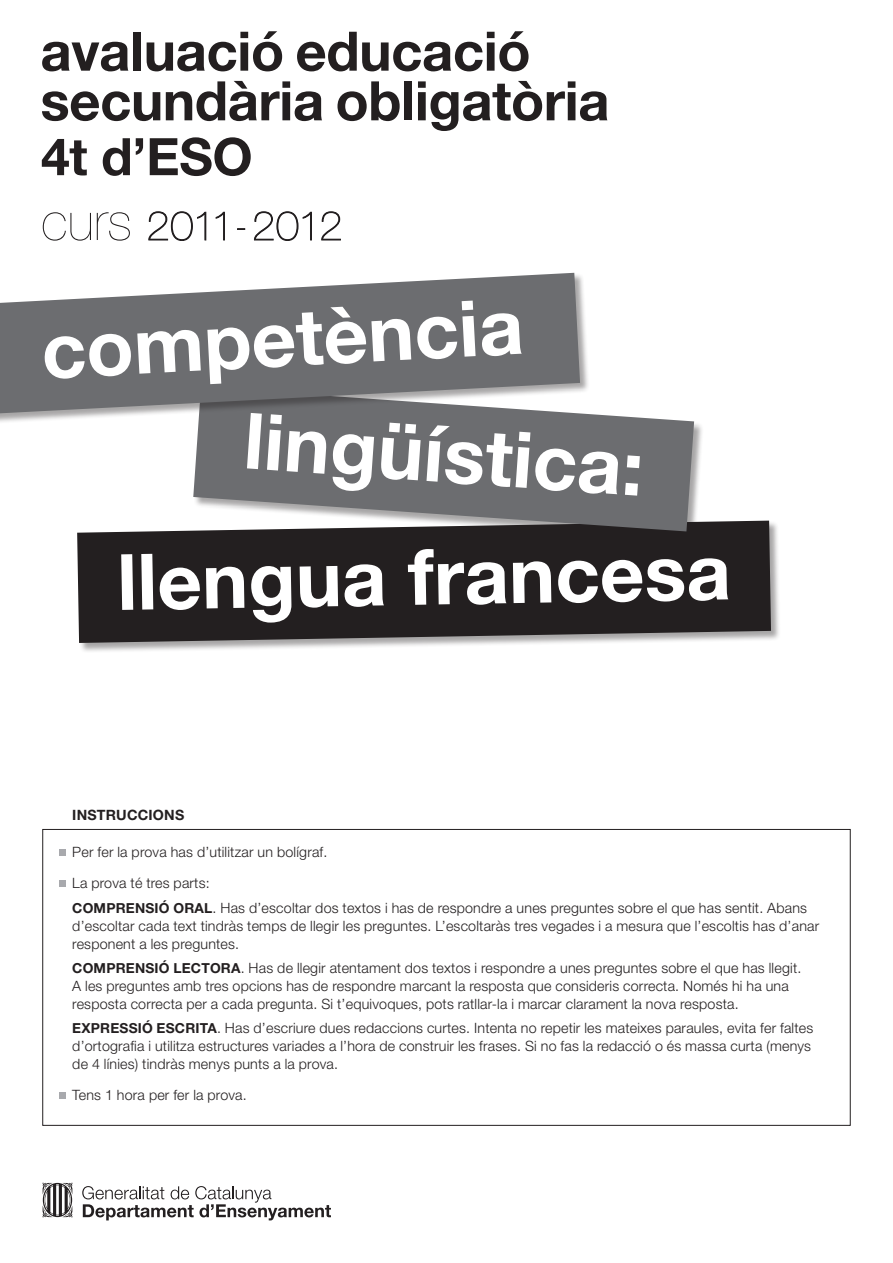
<style>
.page{position:relative;width:893px;height:1263px;background:#fff}
.page>*{position:absolute;margin:0;border:0;box-sizing:border-box;transform-origin:0 0}
.t1{font:700 77.85px "Helvetica Neue";color:#fff}
.t2{font:700 54.45px/49.7px "Helvetica Neue";letter-spacing:-.01em;color:#231f20}
.t3{font:700 51.75px "Helvetica Neue";color:#231f20}
.INSTRUCCIONS_CATALÀ{font:300 14.25px/18px "Helvetica Neue";letter-spacing:.015em;color:#231f20}
.INSTRUCCIONS_CATALÀ-2{font:700 14.25px "Helvetica Neue";letter-spacing:.015em;color:#231f20}
.s1{font-weight:700;font-size:13.8px}
</style>
<div class="page">
<svg style="left:42px;top:1182px;width:31px;height:35px"></svg>
<svg style="left:82px;top:1186px;width:249px;height:34px"></svg>
<svg style="left:149px;top:212px;width:57px;height:29px"></svg>
<svg style="left:216px;top:212px;width:9px;height:28px"></svg>
<svg style="left:254px;top:212px;width:58px;height:29px"></svg>
<svg style="left:322px;top:212px;width:19px;height:28px"></svg>
<div style="left:60px;top:849px;width:6px;height:7px;background:#a8a9ad"></div>
<div style="left:60px;top:880px;width:6px;height:7px;background:#a8a9ad"></div>
<svg style="left:60px;top:1092px;width:6px;height:6px"></svg>
<div style="left:77px;top:520px;width:704px;height:133px;background:#231f20;opacity:.4"></div>
<svg style="left:77px;top:521px;width:694px;height:122px;background:#302c2d"></svg>
<div style="left:193px;top:387px;width:510px;height:154px;background:#231f20;opacity:.4"></div>
<svg style="left:193px;top:387px;width:501px;height:144px;background:#808083"></svg>
<div style="left:0;top:273px;width:590px;height:151px;background:#231f20;opacity:.4"></div>
<svg style="left:0;top:273px;width:580px;height:140px;background:#818284"></svg>
<p class="t2" style="left:40px;top:25px;width:571px">avaluació educació secundària obligatòria</p>
<p class="t3" style="left:41px;top:125px;width:213px">4t d’ESO</p>
<p class="t1" style="left:39px;top:303px;width:484px;rotate:-3deg">competència</p>
<p class="t1" style="left:248px;top:392px;width:402px;rotate:4deg">lingüística:</p>
<p class="t1" style="left:116px;top:534px;width:615px;rotate:-1deg">llengua francesa</p>
<p class="INSTRUCCIONS_CATALÀ-2" style="left:72px;top:806px;width:113px">INSTRUCCIONS</p>
<p class="INSTRUCCIONS_CATALÀ" style="left:72px;top:843px;width:257px">Per fer la prova has d’utilitzar un bolígraf.</p>
<p class="INSTRUCCIONS_CATALÀ" style="left:72px;top:874px;width:139px">La prova té tres parts:</p>
<p class="INSTRUCCIONS_CATALÀ" style="left:72px;top:898px;width:748px"><span class="s1">COMPRENSIÓ ORAL</span>. Has d’escoltar dos textos i has de respondre a unes preguntes sobre el que has sentit. Abans d’escoltar cada text tindràs temps de llegir les preguntes. L’escoltaràs tres vegades i a mesura que l’escoltis has d’anar responent a les preguntes.</p>
<p class="INSTRUCCIONS_CATALÀ" style="left:72px;top:958px;width:731px"><span class="s1">COMPRENSIÓ LECTORA</span>. Has de llegir atentament dos textos i respondre a unes preguntes sobre el que has llegit.<br>A les preguntes amb tres opcions has de respondre marcant la resposta que consideris correcta. Només hi ha una resposta correcta per a cada pregunta. Si t’equivoques, pots ratllar-la i marcar clarament la nova resposta.</p>
<p class="INSTRUCCIONS_CATALÀ" style="left:72px;top:1019px;width:742px"><span class="s1">EXPRESSIÓ ESCRITA</span>. Has d’escriure dues redaccions curtes. Intenta no repetir les mateixes paraules, evita fer faltes d’ortografia i utilitza estructures variades a l’hora de construir les frases. Si no fas la redacció o és massa curta (menys de 4 línies) tindràs menys punts a la prova.</p>
<p class="INSTRUCCIONS_CATALÀ" style="left:72px;top:1086px;width:176px">Tens 1 hora per fer la prova.</p>
</div>
